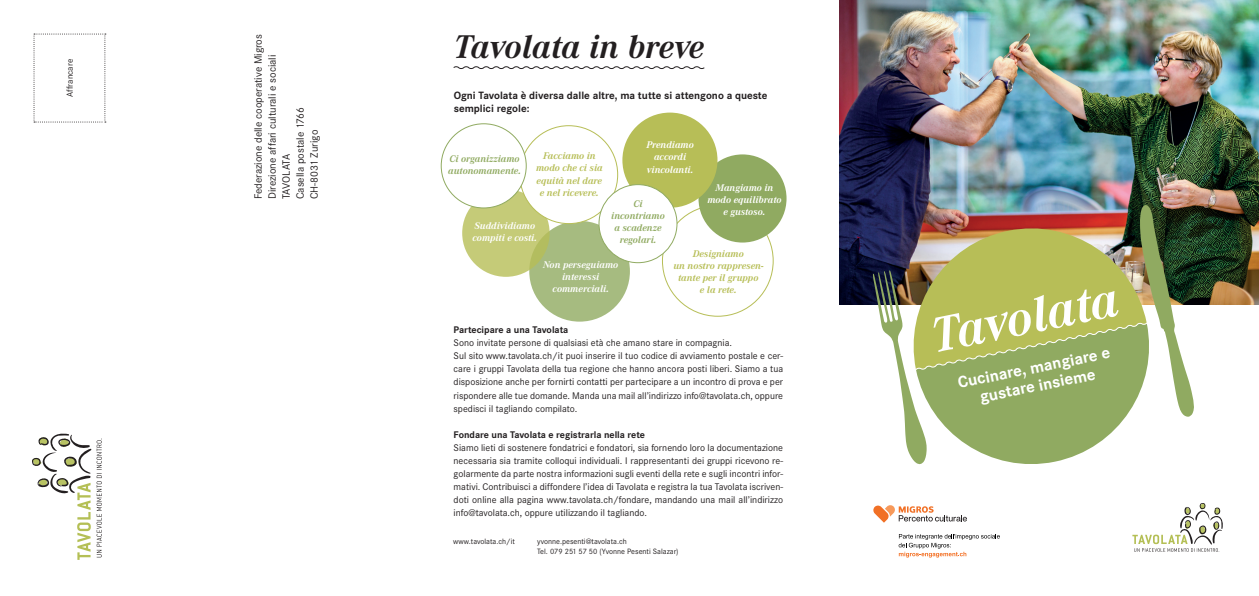
<style>
.page{position:relative;width:1259px;height:596px;background:#fff}
.page>*{position:absolute;margin:0;border:0;box-sizing:border-box;transform-origin:0 0}
.t1{font:italic 700 51px "Corporate A";color:#fff}
.t2{font:italic 700 34px "Corporate A";color:#231f20}
.t3{font:700 16.8px/18.2px "Corporate S";color:#fff;text-align:center}
.t4{font:11px/14px "Corporate S";color:#231f20}
.t5{font:700 11px/13px "Corporate S";color:#231f20}
.t6{font:10px/13px "Corporate S";color:#231f20}
.t7{font:italic 700 10px/12px "Corporate A";color:#fff;text-align:center}
.t8{font:italic 700 10px/12px "Corporate A";color:#b7be57;text-align:center}
.t9{font:700 10px "Corporate S";color:#231f20}
.t10{font:italic 700 10px/12px "Corporate A";color:#90aa61}
.t11{font:9px "Corporate S";color:#231f20}
.t12{font:8px/10px "Corporate S";color:#231f20}
</style>
<div class="page">
<img style="left:839px;top:0;width:420px;height:304px">
<svg style="left:453px;top:66px;width:252px;height:3px"></svg>
<svg style="left:34px;top:34px;width:72px;height:88px"></svg>
<img style="left:873px;top:204px;width:322px;height:260px">
<svg style="left:1132px;top:503px;width:91px;height:49px"></svg>
<svg style="left:32px;top:433px;width:70px;height:126px"></svg>
<div style="left:529px;top:221px;width:101px;height:100px;background:#a6bb80;border-radius:50%"></div>
<svg style="left:462px;top:189px;width:87px;height:87px;background:#c3ca76"></svg>
<div style="left:698px;top:154px;width:88px;height:88px;background:#90aa61;border-radius:50%"></div>
<div style="left:520px;top:126px;width:97px;height:97px;background:#fff;border-radius:50%"></div>
<div style="left:622px;top:112px;width:95px;height:96px;background:#b7be57;border-radius:50%"></div>
<div style="left:599px;top:184px;width:78px;height:78px;background:#fff;border-radius:50%"></div>
<div style="left:598px;top:184px;width:79px;height:79px;border:1px solid #90aa61;border-radius:50%"></div>
<div style="left:441px;top:124px;width:85px;height:84px;background:#fff;border-radius:50%"></div>
<svg style="left:898px;top:534px;width:102px;height:23px"></svg>
<svg style="left:873px;top:505px;width:94px;height:17px"></svg>
<p class="t11" style="left:65px;top:97px;width:39px;rotate:-90deg">Affrancare</p>
<p class="t4" style="left:251px;top:199px;width:166px;rotate:-90deg">Federazione delle cooperative Migros<br>Direzione affari culturali e sociali<br>TAVOLATA<br>Casella postale 1766<br>CH-8031 Zurigo</p>
<h2 class="t2" style="left:454px;top:24px;width:252px">Tavolata in breve</h2>
<p class="t5" style="left:454px;top:89px;width:315px">Ogni Tavolata è diversa dalle altre, ma tutte si attengono a queste semplici regole:</p>
<p class="t10" style="left:448px;top:153px;width:74px">Ci organizziamo autonomamente.</p>
<p class="t8" style="left:536px;top:150px;width:68px">Facciamo in modo che ci sia equità nel dare e nel ricevere.</p>
<p class="t7" style="left:472px;top:220px;width:66px;text-align:left">Suddividiamo compiti e costi.</p>
<p class="t7" style="left:646px;top:139px;width:49px">Prendiamo accordi vincolanti.</p>
<p class="t10" style="left:611px;top:197px;width:55px;text-align:center">Ci incontriamo a scadenze regolari.</p>
<p class="t7" style="left:707px;top:182px;width:75px">Mangiamo in modo equilibrato e gustoso.</p>
<p class="t7" style="left:543px;top:258px;width:77px">Non perseguiamo interessi commerciali.</p>
<p class="t8" style="left:673px;top:247px;width:91px">Designiamo<br>un nostro rappresen&shy;tante per il gruppo<br>e la rete.</p>
<p class="t9" style="left:453px;top:324px;width:116px">Partecipare a una Tavolata</p>
<p class="t6" style="left:453px;top:336px;width:331px">Sono invitate persone di qualsiasi età che amano stare in compagnia.<br>Sul sito www.tavolata.ch/it puoi inserire il tuo codice di avviamento postale e cer&shy;care i gruppi Tavolata della tua regione che hanno ancora posti liberi. Siamo a tua disposizione anche per fornirti contatti per partecipare a un incontro di prova e per rispondere alle tue domande. Manda una mail all’indirizzo info@tavolata.ch, oppure spedisci il tagliando compilato.</p>
<p class="t9" style="left:453px;top:428px;width:193px">Fondare una Tavolata e registrarla nella rete</p>
<p class="t6" style="left:453px;top:440px;width:331px;text-align:justify">Siamo lieti di sostenere fondatrici e fondatori, sia fornendo loro la documentazione necessaria sia tramite colloqui individuali. I rappresentanti dei gruppi ricevono re&shy;golarmente da parte nostra informazioni sugli eventi della rete e sugli incontri infor&shy;mativi. Contribuisci a diffondere l’idea di Tavolata e registra la tua Tavolata iscriven&shy;doti online alla pagina www.tavolata.ch/fondare, mandando una mail all’indirizzo info@tavolata.ch, oppure utilizzando il tagliando.</p>
<p class="t12" style="left:453px;top:536px;width:63px">www.tavolata.ch/it</p>
<p class="t12" style="left:537px;top:536px;width:143px">yvonne.pesenti@tavolata.ch<br>Tel. 079 251 57 50 (Yvonne Pesenti Salazar)</p>
<h1 class="t1" style="left:924px;top:303px;width:191px;rotate:-12deg">Tavolata</h1>
<h3 class="t3" style="left:956px;top:373px;width:156px;rotate:-11deg">Cucinare, mangiare e gustare insieme</h3>
</div>
